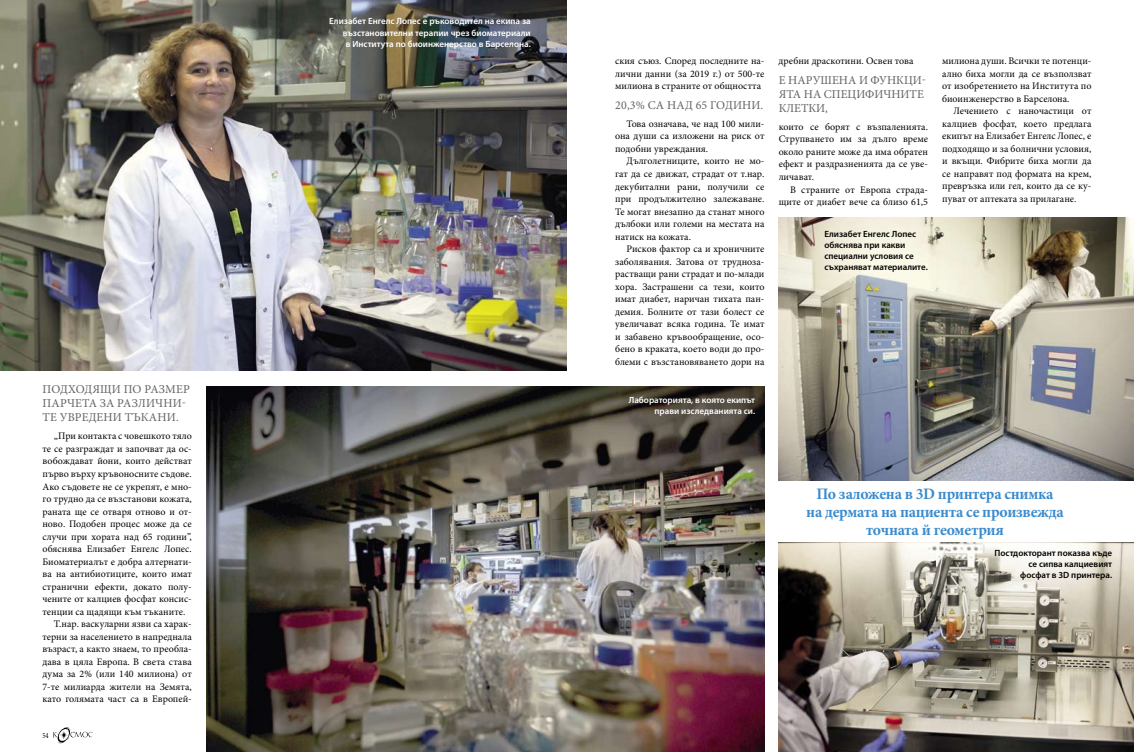
<style>
.page{position:relative;width:1134px;height:752px;background:#fff}
.page>*{position:absolute;margin:0;border:0;box-sizing:border-box;transform-origin:0 0}
.t1{font:700 16px/18px "Minion Pro";letter-spacing:-.02em;color:#3a8bce;text-align:center}
.t2{font:12px/14px "Minion Pro";letter-spacing:.01em;color:#636363}
.t3{font:10px/12.5px "Minion Pro";color:#000;text-align:justify}
.t4{font:600 9px/11px "Myriad Pro";color:#fff;text-align:right}
.t5{font:600 9px/11px "Myriad Pro";color:#000}
.t6{font:8px "Minion Pro";color:#000;scale:.8 1}
</style>
<div class="page">
<img style="left:53px;top:727px;width:40px;height:16px">
<img style="left:779px;top:542px;width:355px;height:209px">
<img style="left:779px;top:217px;width:355px;height:263px">
<img style="left:0;top:0;width:567px;height:370px">
<img style="left:206px;top:386px;width:558px;height:365px">
<p class="t2" style="left:43px;top:382px;width:149px">подходящи по размер парчета за различни&shy;те увредени тъкани.</p>
<p class="t3" style="left:54px;top:430px;width:139px">„При контакта с човешкото тяло</p>
<p class="t3" style="left:43px;top:442px;width:151px">те се разграждат и започват да ос-</p>
<p class="t3" style="left:43px;top:455px;width:151px">вобождават йони, които действат</p>
<p class="t3" style="left:43px;top:467px;width:151px">първо върху кръвоносните съдове.</p>
<p class="t3" style="left:43px;top:480px;width:151px">Ако съдовете не се укрепят, е мно-</p>
<p class="t3" style="left:43px;top:492px;width:151px">го трудно да се възстанови кожата,</p>
<p class="t3" style="left:43px;top:505px;width:151px">раната ще се отваря отново и от-</p>
<p class="t3" style="left:43px;top:517px;width:151px">ново. Подобен процес може да се</p>
<p class="t3" style="left:43px;top:530px;width:151px">случи при хората над 65 години”,</p>
<p class="t3" style="left:43px;top:542px;width:151px">обяснява Елизабет Енгелс Лопес.</p>
<p class="t3" style="left:43px;top:555px;width:151px">Биоматериалът е добра алтернати-</p>
<p class="t3" style="left:43px;top:567px;width:151px">ва на антибиотиците, които имат</p>
<p class="t3" style="left:43px;top:580px;width:151px">странични ефекти, докато полу-</p>
<p class="t3" style="left:43px;top:592px;width:151px">чените от калциев фосфат консис-</p>
<p class="t3" style="left:43px;top:605px;width:144px">тенции са щадящи към тъканите.</p>
<p class="t3" style="left:54px;top:617px;width:139px">Т.нар. васкуларни язви са харак-</p>
<p class="t3" style="left:43px;top:630px;width:151px">терни за населението в напреднала</p>
<p class="t3" style="left:43px;top:642px;width:151px">възраст, а както знаем, то преобла-</p>
<p class="t3" style="left:43px;top:655px;width:151px">дава в цяла Европа. В света става</p>
<p class="t3" style="left:43px;top:667px;width:151px">дума за 2% (или 140 милиона) от</p>
<p class="t3" style="left:43px;top:680px;width:151px">7-те милиарда жители на Земята,</p>
<p class="t3" style="left:43px;top:692px;width:151px">като голямата част са в Европей-</p>
<p class="t6" style="left:43px;top:729px;width:9px">54</p>
<p class="t4" style="left:329px;top:16px;width:203px">Елизабет Енгелс Лопес е ръководител на екипа за възстановителни терапии чрез биоматериали<br>в Института по биоинженерство в Барселона.</p>
<p class="t3" style="left:615px;top:55px;width:151px">ския съюз. Според последните на&shy;лични данни (за 2019 г.) от 500-те милиона в страните от общността</p>
<p class="t2" style="left:615px;top:98px;width:150px">20,3% са над 65 години.</p>
<p class="t3" style="left:615px;top:117px;width:151px;text-indent:11px">Това означава, че над 100 мили&shy;она души са изложени на риск от подобни увреждания.</p>
<p class="t3" style="left:615px;top:155px;width:151px;text-indent:11px">Дълголетниците, които не мо&shy;гат да се движат, страдат от т.нар. декубитални рани, получили се при продължително залежаване.<br>Те могат внезапно да станат много дълбоки или големи на местата на натиск на кожата.</p>
<p class="t3" style="left:615px;top:242px;width:151px;text-indent:11px">Рисков фактор са и хроничните заболявания. Затова от трудноза&shy;растващи рани страдат и по-млади хора. Застрашени са тези, които имат диабет, наричан тихата пан&shy;демия. Болните от тази болест се увеличават всяка година. Те имат и забавено кръвообращение, осо&shy;бено в краката, което води до про&shy;блеми с възстановяването дори на</p>
<p class="t4" style="left:629px;top:394px;width:128px">Лабораторията, в която екипът прави изследванията си.</p>
<p class="t3" style="left:779px;top:55px;width:136px">дребни драскотини. Освен това</p>
<p class="t2" style="left:779px;top:73px;width:149px">е нарушена и функци&shy;ята на специфичните клетки,</p>
<p class="t3" style="left:779px;top:120px;width:151px">които се борят с възпаленията.<br>Струпването им за дълго време около раните може да има обратен ефект и раздразненията да се уве&shy;личават.</p>
<p class="t3" style="left:779px;top:183px;width:151px;text-align:right">В страните от Европа страда&shy;щите от диабет вече са близо 61,5</p>
<p class="t5" style="left:824px;top:228px;width:105px">Елизабет Енгелс Лопес обяснява при какви специални условия се съхраняват материалите.</p>
<p class="t3" style="left:942px;top:55px;width:151px">милиона души. Всички те потенци&shy;ално биха могли да се възползват от изобретението на Института по биоинженерство в Барселона.</p>
<p class="t3" style="left:942px;top:105px;width:151px;text-indent:11px">Лечението с наночастици от калциев фосфат, което предлага екипът на Елизабет Енгелс Лопес, е подходящо и за болнични условия, и вкъщи. Фибрите биха могли да се направят под формата на крем, превръзка или гел, които да се ку&shy;пуват от аптеката за прилагане.</p>
<h1 class="t1" style="left:806px;top:485px;width:259px">По заложена в 3D принтера снимка<br>на дермата на пациента се произвежда точната й геометрия</h1>
<p class="t5" style="left:994px;top:546px;width:119px;text-align:right">Постдокторант показва къде се сипва калциевият<br>фосфат в 3D принтера.</p>
</div>
